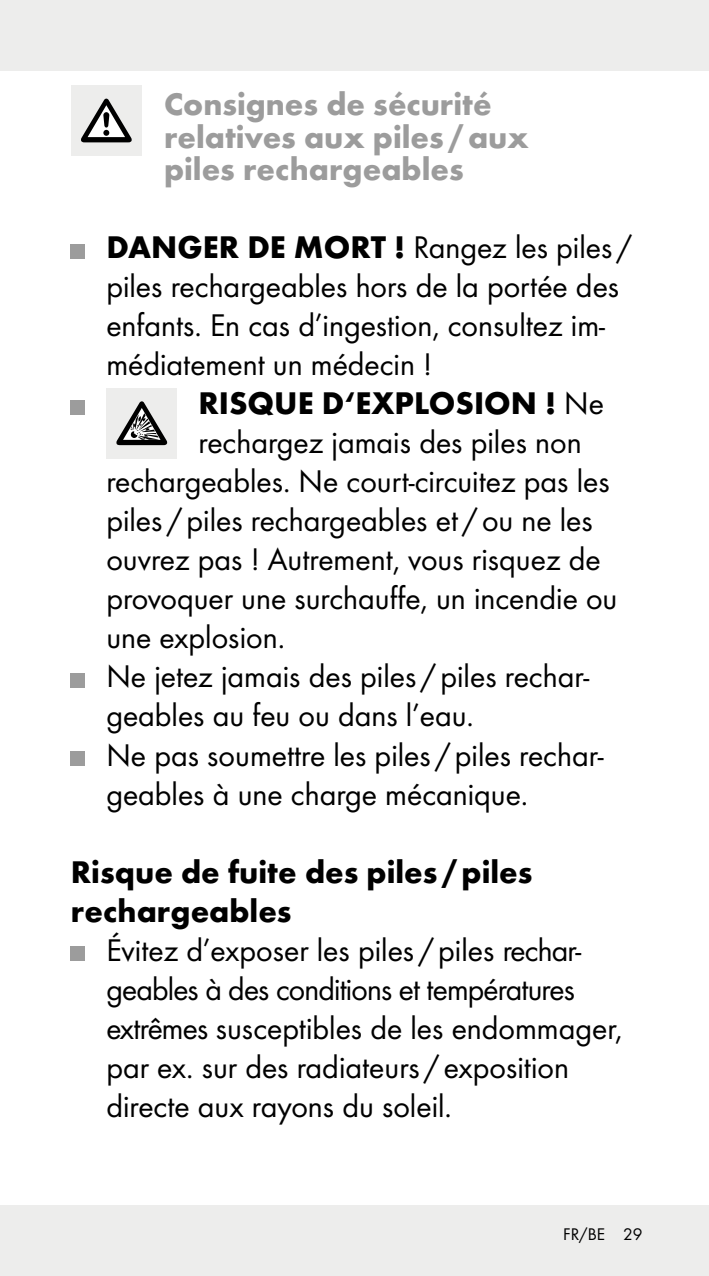
<style>
.page{position:relative;width:709px;height:1276px;background:#fff}
.page>*{position:absolute;margin:0;border:0;box-sizing:border-box;transform-origin:0 0}
.t1{font:32.5px/39px "Futura Boo";color:#000}
.t2{font:700 32.5px/39px "Futura";color:#000}
.t3{font:700 32.5px/32.5px "Futura";color:#9c9c9c}
.t4{font:17.5px "Futura Boo";color:#000}
.s1{font-family:"Futura";font-weight:700}
.s2{font-family:"Futura Boo";font-weight:400}
</style>
<div class="page">
<div style="left:0;top:1205px;width:709px;height:71px;background:#ededec"></div>
<div style="left:0;top:0;width:709px;height:71px;background:#ededec"></div>
<div style="left:71px;top:85px;width:71px;height:71px;background:#ededec"></div>
<svg style="left:81px;top:99px;width:51px;height:43px"></svg>
<div style="left:71px;top:244px;width:14px;height:14px;background:#9c9c9c"></div>
<div style="left:71px;top:400px;width:14px;height:14px;background:#9c9c9c"></div>
<div style="left:106px;top:388px;width:71px;height:71px;background:#ededec"></div>
<svg style="left:116px;top:401px;width:51px;height:44px"></svg>
<div style="left:71px;top:673px;width:14px;height:14px;background:#9c9c9c"></div>
<div style="left:71px;top:751px;width:14px;height:14px;background:#9c9c9c"></div>
<div style="left:71px;top:946px;width:14px;height:14px;background:#9c9c9c"></div>
<p class="t3" style="left:164px;top:88px;width:366px">Consignes de sécurité relatives aux piles /aux piles rechargeables</p>
<p class="t1" style="left:106px;top:228px;width:527px"><span class="s1">DANGER DE MORT !</span> Rangez les piles / piles rechargeables hors de la portée des enfants. En cas d’ingestion, consultez im&shy;médiatement un médecin !</p>
<p class="t2" style="left:198px;top:383px;width:407px">RISQUE D‘EXPLOSION ! <span class="s2">Ne</span></p>
<p class="t1" style="left:106px;top:423px;width:512px;text-indent:92px">rechargez jamais des piles non rechargeables. Ne court-circuitez pas les piles /piles rechargeables et /ou ne les ouvrez pas ! Autrement, vous risquez de provoquer une surchauffe, un incendie ou une explosion.<br>Ne jetez jamais des piles /piles rechar&shy;geables au feu ou dans l’eau.<br>Ne pas soumettre les piles /piles rechar&shy;geables à une charge mécanique.</p>
<p class="t2" style="left:71px;top:851px;width:463px">Risque de fuite des piles /piles rechargeables</p>
<p class="t1" style="left:106px;top:930px;width:517px">Évitez d’exposer les piles /piles rechar&shy;geables à des conditions et températures extrêmes susceptibles de les endommager, par ex. sur des radiateurs / exposition directe aux rayons du soleil.</p>
<p class="t4" style="left:563px;top:1223px;width:81px">FR/BE 29</p>
</div>
